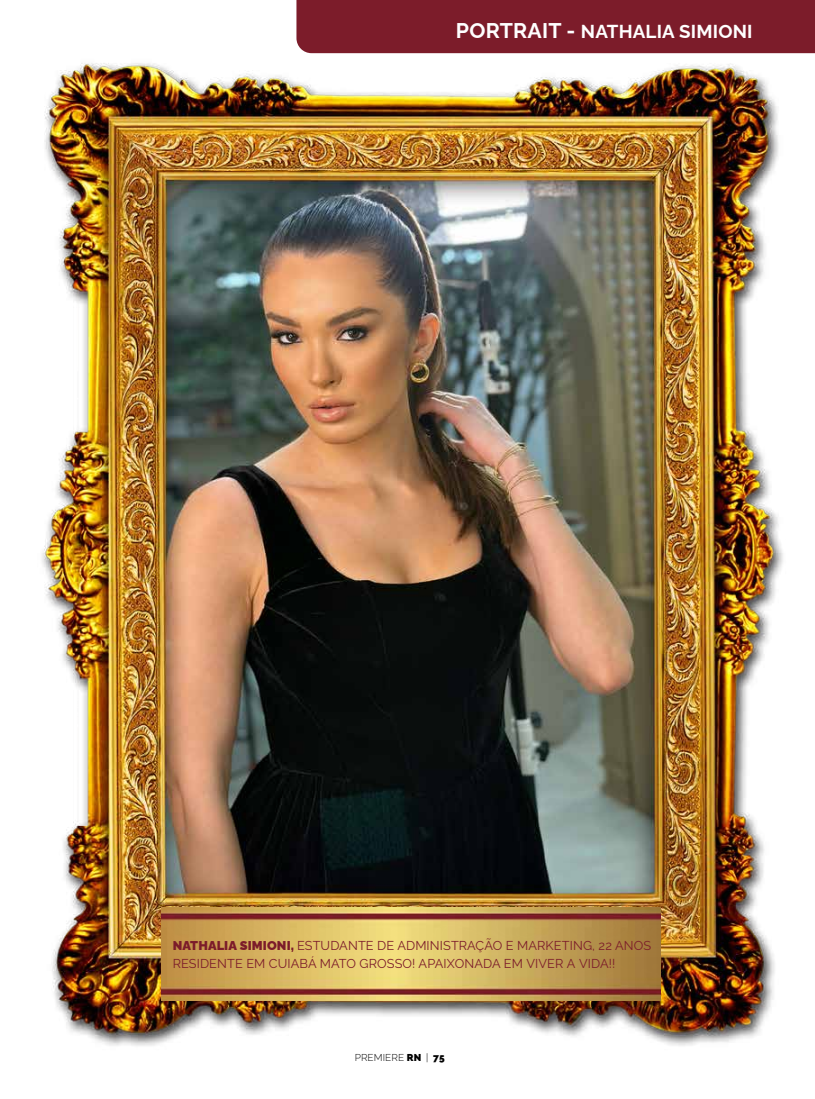
<style>
.page{position:relative;width:815px;height:1099px;background:#fff}
.page>*{position:absolute;margin:0;border:0;box-sizing:border-box;transform-origin:0 0}
.t1{font:700 18.75px "Raleway";letter-spacing:.01em;color:#fff}
.t2{font:12.75px/17.5px "Raleway";letter-spacing:.01em;color:#7c1c2a}
.t3{font:300 10px "Raleway";letter-spacing:.01em;color:#000}
.s1{font-size:21.25px}
.s2{font-weight:900}
</style>
<div class="page">
<div style="left:296px;top:0;width:519px;height:36px;background:#7c1c2a"></div>
<img style="left:42px;top:36px;width:773px;height:1010px">
<img style="left:162px;top:907px;width:498px;height:93px">
<h1 class="t1" style="left:456px;top:17px;width:298px"><span class="s1">PORTRAIT -</span> NATHALIA SIMIONI</h1>
<p class="t2" style="left:173px;top:937px;width:480px"><span class="s2">NATHALIA SIMIONI,</span> ESTUDANTE DE ADMINISTRAÇÃO E MARKETING, 22 ANOS<br>RESIDENTE EM CUIABÁ MATO GROSSO! APAIXONADA EM VIVER A VIDA!!</p>
<p class="t3" style="left:355px;top:1049px;width:91px">PREMIERE <span class="s2">RN</span> | <span class="s2">75</span></p>
</div>
